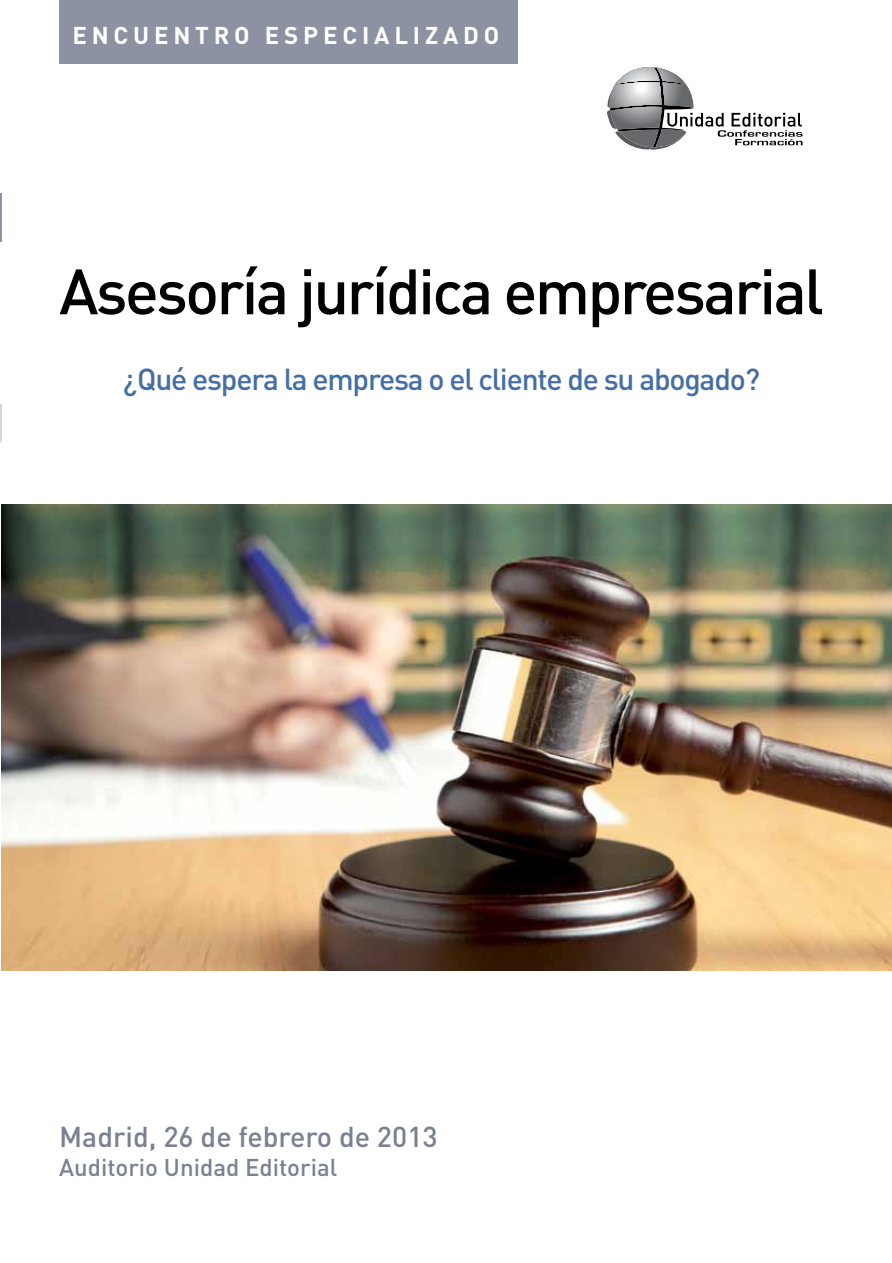
<style>
.page{position:relative;width:892px;height:1263px;background:#fff}
.page>*{position:absolute;margin:0;border:0;box-sizing:border-box;transform-origin:0 0}
.t1{font:500 63px "DIN";letter-spacing:-.04em;color:#000}
.t2{font:500 30px "DIN";letter-spacing:-.04em;color:#446ea4}
.t3{font:500 28.5px "DIN";color:#7b8191}
.t4{font:500 24px "DIN";color:#7b8191}
.t5{font:700 24px "DIN";letter-spacing:.2em;color:#fff}
</style>
<div class="page">
<div style="left:59px;top:0;width:459px;height:63px;background:#8d92a2"></div>
<svg style="left:607px;top:67px;width:196px;height:83px"></svg>
<hr style="left:0;top:193px;width:1px;height:49px;background:#8d92a2">
<hr style="left:0;top:404px;width:1px;height:37px;background:#d5d7df">
<img style="left:1px;top:505px;width:891px;height:465px">
<p class="t5" style="left:72px;top:20px;width:428px">ENCUENTRO ESPECIALIZADO</p>
<h1 class="t1" style="left:59px;top:251px;width:766px">Asesoría jurídica empresarial</h1>
<p class="t2" style="left:123px;top:360px;width:638px">¿Qué espera la empresa o el cliente de su abogado?</p>
<p class="t3" style="left:59px;top:1118px;width:380px">Madrid, 26 de febrero de 2013</p>
<p class="t4" style="left:59px;top:1152px;width:280px">Auditorio Unidad Editorial</p>
</div>
